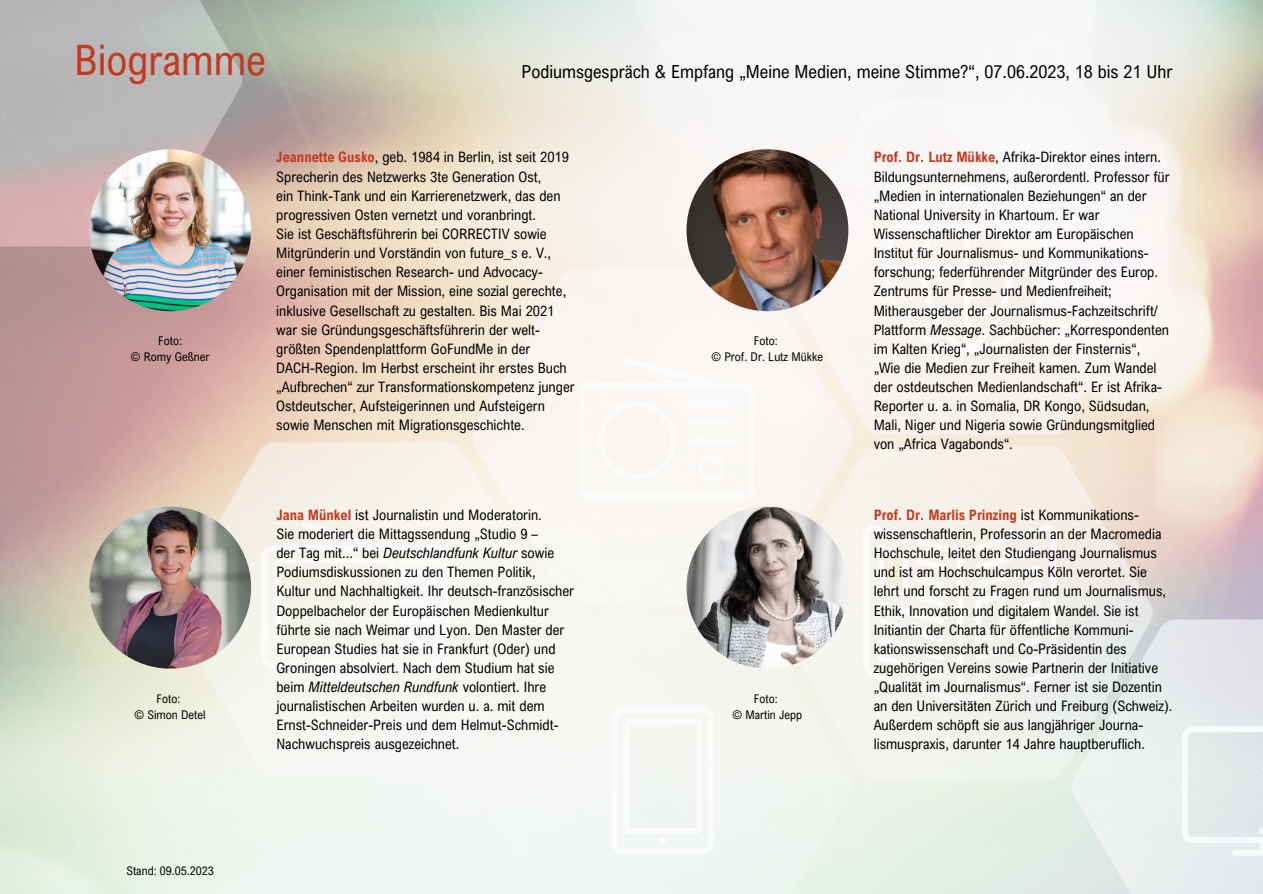
<style>
.page{position:relative;width:1263px;height:894px;background:#fff}
.page>*{position:absolute;margin:0;border:0;box-sizing:border-box;transform-origin:0 0}
.t1{font:42px "Arial Nova Cond";color:#c4391d}
.t2{font:18px "Arial Nova Cond";color:#000}
.t3{font:14.4px/19px "Arial Nova Cond";color:#000}
.t4{font:12px "Arial Nova Cond";color:#000}
.s1{font-weight:700;color:#c4391d}
.s2{font-style:italic}
</style>
<div class="page">
<img style="left:0;top:0;width:1263px;height:893px">
<img style="left:89px;top:149px;width:162px;height:162px;border-radius:50%">
<img style="left:686px;top:149px;width:162px;height:162px;border-radius:50%">
<img style="left:89px;top:506px;width:162px;height:162px;border-radius:50%">
<img style="left:686px;top:506px;width:162px;height:162px;border-radius:50%">
<p class="t1" style="left:74px;top:34px;width:193px">Biogramme</p>
<p class="t2" style="left:522px;top:60px;width:652px">Podiumsgespräch &amp; Empfang „Meine Medien, meine Stimme?“, 07.06.2023, 18 bis 21 Uhr</p>
<p class="t4" style="left:158px;top:333px;width:25px">Foto:</p>
<p class="t4" style="left:131px;top:349px;width:80px">© Romy Geßner</p>
<p class="t4" style="left:157px;top:690px;width:25px">Foto:</p>
<p class="t4" style="left:135px;top:706px;width:73px">© Simon Detel</p>
<p class="t3" style="left:276px;top:147px;width:294px"><span class="s1">Jeannette Gusko</span>, geb. 1984 in Berlin, ist seit 2019<br>Sprecherin des Netzwerks 3te Generation Ost,</p>
<p class="t3" style="left:276px;top:186px;width:286px">ein Think-Tank und ein Karrierenetzwerk, das den progressiven Osten vernetzt und voranbringt.</p>
<p class="t3" style="left:276px;top:224px;width:291px">Sie ist Geschäftsführerin bei CORRECTIV sowie Mitgründerin und Vorständin von future_s e. V., einer feministischen Research- und Advocacy-Organisation mit der Mission, eine sozial gerechte, inklusive Gesellschaft zu gestalten. Bis Mai 2021 war sie Gründungsgeschäftsführerin der welt&shy;größten Spendenplattform GoFundMe in der</p>
<p class="t3" style="left:276px;top:358px;width:300px">DACH-Region. Im Herbst erscheint ihr erstes Buch „Aufbrechen“ zur Transformationskompetenz junger Ostdeutscher, Aufsteigerinnen und Aufsteigern sowie Menschen mit Migrationsgeschichte.</p>
<p class="t3" style="left:276px;top:504px;width:267px"><span class="s1">Jana Münkel</span> ist Journalistin und Moderatorin.</p>
<p class="t3" style="left:276px;top:524px;width:263px">Sie moderiert die Mittagssendung „Studio 9 –</p>
<p class="t3" style="left:276px;top:543px;width:279px">der Tag mit...“ bei <span class="s2">Deutschlandfunk Kultur</span> sowie<br>Podiumsdiskussionen zu den Themen Politik,</p>
<p class="t3" style="left:276px;top:581px;width:299px">Kultur und Nachhaltigkeit. Ihr deutsch-französischer Doppelbachelor der Europäischen Medienkultur führte sie nach Weimar und Lyon. Den Master der European Studies hat sie in Frankfurt (Oder) und Groningen absolviert. Nach dem Studium hat sie beim <span class="s2">Mitteldeutschen Rundfunk</span> volontiert. Ihre journalistischen Arbeiten wurden u. a. mit dem Ernst-Schneider-Preis und dem Helmut-Schmidt-Nachwuchspreis ausgezeichnet.</p>
<p class="t4" style="left:754px;top:333px;width:25px">Foto:</p>
<p class="t4" style="left:711px;top:349px;width:113px">© Prof. Dr. Lutz Mükke</p>
<p class="t4" style="left:754px;top:690px;width:25px">Foto:</p>
<p class="t4" style="left:732px;top:706px;width:71px">© Martin Jepp</p>
<p class="t3" style="left:874px;top:147px;width:297px"><span class="s1">Prof. Dr. Lutz Mükke</span>, Afrika-Direktor eines intern.<br>Bildungsunternehmens, außerordentl. Professor für „Medien in internationalen Beziehungen“ an der National University in Khartoum. Er war Wissenschaftlicher Direktor am Europäischen Institut für Journalismus- und Kommunikations&shy;forschung; federführender Mitgründer des Europ.<br>Zentrums für Presse- und Medienfreiheit; Mitherausgeber der Journalismus-Fachzeitschrift/ Plattform <span class="s2">Message</span>. Sachbücher: „Korrespondenten im Kalten Krieg“, „Journalisten der Finsternis“,</p>
<p class="t3" style="left:874px;top:358px;width:290px">„Wie die Medien zur Freiheit kamen. Zum Wandel der ostdeutschen Medienlandschaft“. Er ist Afrika-Reporter u. a. in Somalia, DR Kongo, Südsudan, Mali, Niger und Nigeria sowie Gründungsmitglied von „Africa Vagabonds“.</p>
<p class="t3" style="left:874px;top:504px;width:300px"><span class="s1">Prof. Dr. Marlis Prinzing</span> ist Kommunikations&shy;wissenschaftlerin, Professorin an der Macromedia Hochschule, leitet den Studiengang Journalismus und ist am Hochschulcampus Köln verortet. Sie lehrt und forscht zu Fragen rund um Journalismus, Ethik, Innovation und digitalem Wandel. Sie ist Initiantin der Charta für öffentliche Kommuni&shy;kationswissenschaft und Co-Präsidentin des zugehörigen Vereins sowie Partnerin der Initiative „Qualität im Journalismus“. Ferner ist sie Dozentin an den Universitäten Zürich und Freiburg (Schweiz).<br>Außerdem schöpft sie aus langjähriger Journa&shy;lismuspraxis, darunter 14 Jahre hauptberuflich.</p>
<p class="t4" style="left:126px;top:862px;width:89px">Stand: 09.05.2023</p>
</div>
